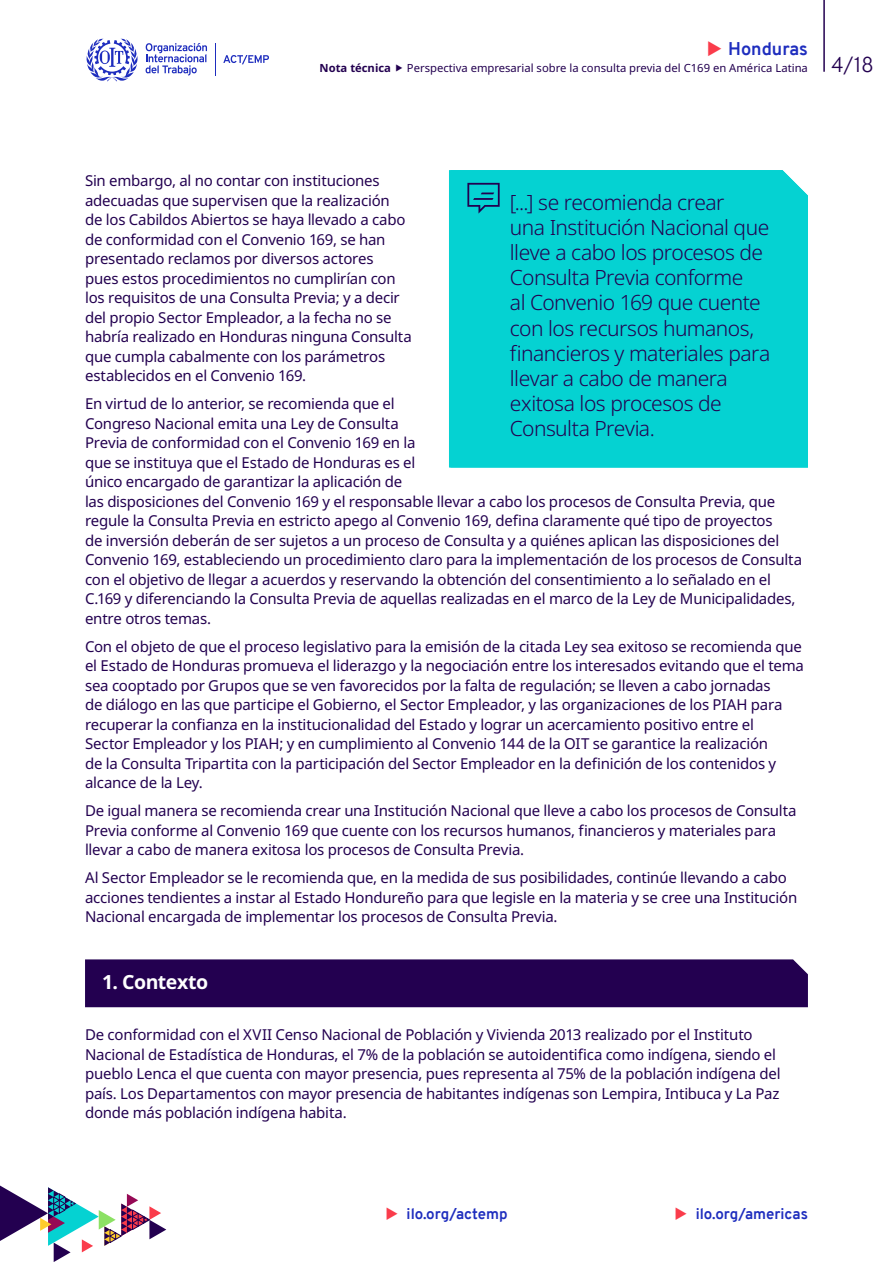
<style>
.page{position:relative;width:893px;height:1263px;background:#fff}
.page>*{position:absolute;margin:0;border:0;box-sizing:border-box;transform-origin:0 0}
.t1{font:300 21px/25.2px "Noto Sans";letter-spacing:-.025em;color:#230050}
.t2{font:700 19.5px "Noto Sans";letter-spacing:-.025em;color:#fff}
.t3{font:700 18px "Overpass";color:#1e2dbe}
.t4{font:15px/19.5px "Noto Sans";letter-spacing:-.015em;color:#230050}
.t5{font:700 15px "Overpass";color:#1e2dbe}
.t6{font:11.25px "Noto Sans";color:#230050}
.t7{font:700 11.25px "Noto Sans";color:#230050}
.s1{font-family:"Overpass";font-weight:300;font-size:21px}
</style>
<div class="page">
<svg style="left:0;top:1185px;width:166px;height:77px"></svg>
<div style="left:85px;top:959px;width:723px;height:48px;background:#230050"></div>
<div style="left:450px;top:170px;width:358px;height:298px;background:#05d2d2"></div>
<svg style="left:467px;top:183px;width:33px;height:31px"></svg>
<hr style="left:823px;top:0;width:2px;height:72px;background:#230050">
<svg style="left:146px;top:43px;width:61px;height:33px"></svg>
<svg style="left:86px;top:38px;width:52px;height:43px"></svg>
<hr style="left:215px;top:43px;width:1px;height:32px;background:#1e2dbe">
<svg style="left:223px;top:55px;width:46px;height:9px"></svg>
<p class="t3" style="left:728px;top:36px;width:81px">Honduras</p>
<p class="t7" style="left:320px;top:60px;width:73px">Nota técnica</p>
<p class="t6" style="left:407px;top:60px;width:468px">Perspectiva empresarial sobre la consulta previa del C169 en América Latina <span class="s1">4/18</span></p>
<p class="t4" style="left:85px;top:171px;width:328px">Sin embargo, al no contar con instituciones adecuadas que supervisen que la realización<br>de los Cabildos Abiertos se haya llevado a cabo de conformidad con el Convenio 169, se han presentado reclamos por diversos actores<br>pues estos procedimientos no cumplirían con los requisitos de una Consulta Previa; y a decir del propio Sector Empleador, a la fecha no se habría realizado en Honduras ninguna Consulta que cumpla cabalmente con los parámetros establecidos en el Convenio 169.</p>
<p class="t4" style="left:85px;top:394px;width:719px">En virtud de lo anterior, se recomienda que el<br>Congreso Nacional emita una Ley de Consulta<br>Previa de conformidad con el Convenio 169 en la<br>que se instituya que el Estado de Honduras es el<br>único encargado de garantizar la aplicación de<br>las disposiciones del Convenio 169 y el responsable llevar a cabo los procesos de Consulta Previa, que regule la Consulta Previa en estricto apego al Convenio 169, defina claramente qué tipo de proyectos<br>de inversión deberán de ser sujetos a un proceso de Consulta y a quiénes aplican las disposiciones del Convenio 169, estableciendo un procedimiento claro para la implementación de los procesos de Consulta con el objetivo de llegar a acuerdos y reservando la obtención del consentimiento a lo señalado en el C.169 y diferenciando la Consulta Previa de aquellas realizadas en el marco de la Ley de Municipalidades, entre otros temas.</p>
<p class="t4" style="left:85px;top:637px;width:720px">Con el objeto de que el proceso legislativo para la emisión de la citada Ley sea exitoso se recomienda que el Estado de Honduras promueva el liderazgo y la negociación entre los interesados evitando que el tema sea cooptado por Grupos que se ven favorecidos por la falta de regulación; se lleven a cabo jornadas<br>de diálogo en las que participe el Gobierno, el Sector Empleador, y las organizaciones de los PIAH para recuperar la confianza en la institucionalidad del Estado y lograr un acercamiento positivo entre el<br>Sector Empleador y los PIAH; y en cumplimiento al Convenio 144 de la OIT se garantice la realización<br>de la Consulta Tripartita con la participación del Sector Empleador en la definición de los contenidos y alcance de la Ley.</p>
<p class="t4" style="left:85px;top:801px;width:713px">De igual manera se recomienda crear una Institución Nacional que lleve a cabo los procesos de Consulta<br>Previa conforme al Convenio 169 que cuente con los recursos humanos, financieros y materiales para llevar a cabo de manera exitosa los procesos de Consulta Previa.</p>
<p class="t4" style="left:85px;top:868px;width:714px">Al Sector Empleador se le recomienda que, en la medida de sus posibilidades, continúe llevando a cabo acciones tendientes a instar al Estado Hondureño para que legisle en la materia y se cree una Institución<br>Nacional encargada de implementar los procesos de Consulta Previa.</p>
<p class="t1" style="left:510px;top:190px;width:262px">[...] se recomienda crear<br>una Institución Nacional que lleve a cabo los procesos de<br>Consulta Previa conforme<br>al Convenio 169 que cuente con los recursos humanos, financieros y materiales para llevar a cabo de manera exitosa los procesos de<br>Consulta Previa.</p>
<h2 class="t2" style="left:102px;top:968px;width:108px">1. Contexto</h2>
<p class="t4" style="left:85px;top:1025px;width:697px">De conformidad con el XVII Censo Nacional de Población y Vivienda 2013 realizado por el Instituto Nacional de Estadística de Honduras, el 7% de la población se autoidentifica como indígena, siendo el pueblo Lenca el que cuenta con mayor presencia, pues representa al 75% de la población indígena del país. Los Departamentos con mayor presencia de habitantes indígenas son Lempira, Intibuca y La Paz donde más población indígena habita.</p>
<p class="t5" style="left:407px;top:1203px;width:102px">ilo.org/actemp</p>
<p class="t5" style="left:696px;top:1203px;width:114px">ilo.org/americas</p>
</div>
